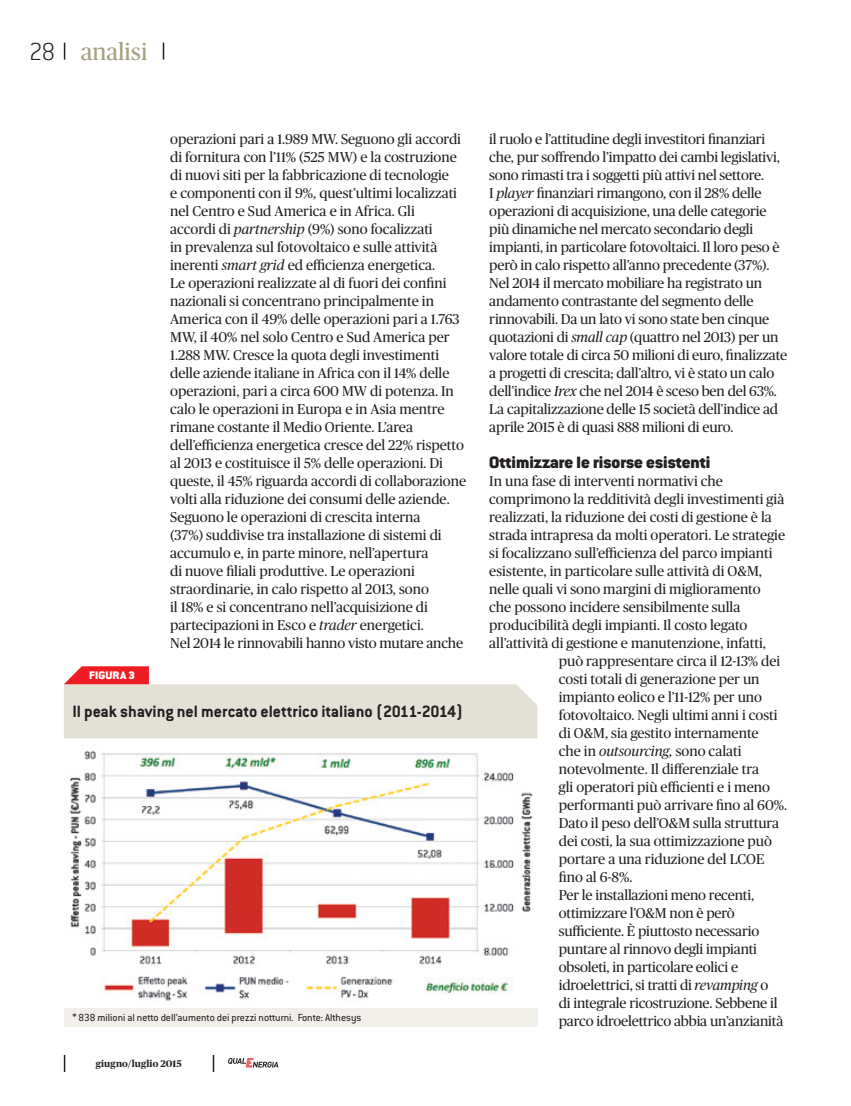
<style>
.page{position:relative;width:851px;height:1106px;background:#fff}
.page>*{position:absolute;margin:0;border:0;box-sizing:border-box;transform-origin:0 0}
.t1{font:24px "Publico";color:#a29f7e}
.tabella_titolo{font:700 18px "Conduit ITC Std";color:#231f20}
.titolo_infratesto{font:900 18px "Conduit ITC Std";color:#231f20}
.testo_corrente{font:14.25px/18px "Publico";color:#231f20}
.t2{font:900 12px "Conduit ITC Std";letter-spacing:.015em;color:#fff}
.credito_tabella{font:11.25px "Conduit ITC Std";color:#231f20}
.t3{font:700 9.75px "Publico";letter-spacing:.015em;color:#231f20}
.s1{font-family:"Conduit ITC Std";font-weight:200;font-size:27px;color:#231f20}
.s2{font-style:italic}
</style>
<div class="page">
<svg style="left:64px;top:43px;width:1px;height:17px"></svg>
<svg style="left:163px;top:43px;width:1px;height:17px"></svg>
<svg style="left:228px;top:1058px;width:50px;height:9px"></svg>
<svg style="left:213px;top:1054px;width:1px;height:17px"></svg>
<svg style="left:64px;top:1054px;width:1px;height:17px"></svg>
<img style="left:69px;top:750px;width:464px;height:251px">
<svg style="left:64px;top:666px;width:473px;height:72px"></svg>
<div style="left:64px;top:1008px;width:473px;height:18px;background:#f1efea"></div>
<h1 class="t1" style="left:29px;top:38px;width:120px"><span class="s1">28</span> analisi</h1>
<p class="t2" style="left:89px;top:668px;width:48px">FIGURA 3</p>
<p class="testo_corrente" style="left:170px;top:130px;width:292px">operazioni pari a 1.989 MW. Seguono gli accordi di fornitura con l’11% (525 MW) e la costruzione di nuovi siti per la fabbricazione di tecnologie<br>e componenti con il 9%, quest’ultimi localizzati nel Centro e Sud America e in Africa. Gli accordi di <span class="s2">partnership</span> (9%) sono focalizzati<br>in prevalenza sul fotovoltaico e sulle attività inerenti <span class="s2">smart grid</span> ed efficienza energetica.</p>
<p class="testo_corrente" style="left:170px;top:274px;width:297px">Le operazioni realizzate al di fuori dei confini nazionali si concentrano principalmente in America con il 49% delle operazioni pari a 1.763<br>MW, il 40% nel solo Centro e Sud America per 1.288 MW. Cresce la quota degli investimenti delle aziende italiane in Africa con il 14% delle operazioni, pari a circa 600 MW di potenza. In calo le operazioni in Europa e in Asia mentre rimane costante il Medio Oriente. L’area dell’efficienza energetica cresce del 22% rispetto al 2013 e costituisce il 5% delle operazioni. Di queste, il 45% riguarda accordi di collaborazione volti alla riduzione dei consumi delle aziende.<br>Seguono le operazioni di crescita interna<br>(37%) suddivise tra installazione di sistemi di accumulo e, in parte minore, nell’apertura<br>di nuove filiali produttive. Le operazioni straordinarie, in calo rispetto al 2013, sono<br>il 18% e si concentrano nell’acquisizione di partecipazioni in Esco e <span class="s2">trader</span> energetici.</p>
<p class="testo_corrente" style="left:170px;top:634px;width:294px">Nel 2014 le rinnovabili hanno visto mutare anche</p>
<p class="tabella_titolo" style="left:72px;top:700px;width:392px">Il peak shaving nel mercato elettrico italiano (2011-2014)</p>
<p class="credito_tabella" style="left:72px;top:1010px;width:290px">* 838 milioni al netto dell’aumento dei prezzi notturni. Fonte: Althesys</p>
<p class="t3" style="left:96px;top:1058px;width:87px">giugno/luglio 2015</p>
<p class="testo_corrente" style="left:489px;top:130px;width:292px">il ruolo e l’attitudine degli investitori finanziari che, pur soffrendo l’impatto dei cambi legislativi, sono rimasti tra i soggetti più attivi nel settore.<br>I <span class="s2">player</span> finanziari rimangono, con il 28% delle operazioni di acquisizione, una delle categorie più dinamiche nel mercato secondario degli impianti, in particolare fotovoltaici. Il loro peso è però in calo rispetto all’anno precedente (37%).</p>
<p class="testo_corrente" style="left:489px;top:274px;width:299px">Nel 2014 il mercato mobiliare ha registrato un andamento contrastante del segmento delle rinnovabili. Da un lato vi sono state ben cinque quotazioni di <span class="s2">small cap</span> (quattro nel 2013) per un valore totale di circa 50 milioni di euro, finalizzate a progetti di crescita; dall’altro, vi è stato un calo dell’indice <span class="s2">Irex</span> che nel 2014 è sceso ben del 63%.<br>La capitalizzazione delle 15 società dell’indice ad aprile 2015 è di quasi 888 milioni di euro.</p>
<p class="titolo_infratesto" style="left:489px;top:452px;width:222px">Ottimizzare le risorse esistenti</p>
<p class="testo_corrente" style="left:489px;top:472px;width:235px">In una fase di interventi normativi che</p>
<p class="testo_corrente" style="left:489px;top:490px;width:296px">comprimono la redditività degli investimenti già</p>
<p class="testo_corrente" style="left:489px;top:508px;width:284px">realizzati, la riduzione dei costi di gestione è la</p>
<p class="testo_corrente" style="left:489px;top:526px;width:297px">strada intrapresa da molti operatori. Le strategie</p>
<p class="testo_corrente" style="left:489px;top:544px;width:284px">si focalizzano sull’efficienza del parco impianti</p>
<p class="testo_corrente" style="left:489px;top:562px;width:274px">esistente, in particolare sulle attività di O&amp;M,</p>
<p class="testo_corrente" style="left:489px;top:580px;width:273px">nelle quali vi sono margini di miglioramento</p>
<p class="testo_corrente" style="left:489px;top:598px;width:252px">che possono incidere sensibilmente sulla</p>
<p class="testo_corrente" style="left:489px;top:616px;width:260px">producibilità degli impianti. Il costo legato</p>
<p class="testo_corrente" style="left:489px;top:634px;width:278px">all’attività di gestione e manutenzione, infatti,</p>
<p class="testo_corrente" style="left:558px;top:652px;width:223px">può rappresentare circa il 12-13% dei</p>
<p class="testo_corrente" style="left:558px;top:670px;width:202px">costi totali di generazione per un</p>
<p class="testo_corrente" style="left:558px;top:688px;width:205px">impianto eolico e l’11-12% per uno</p>
<p class="testo_corrente" style="left:558px;top:706px;width:220px">fotovoltaico. Negli ultimi anni i costi</p>
<p class="testo_corrente" style="left:558px;top:724px;width:201px">di O&amp;M, sia gestito internamente</p>
<p class="testo_corrente" style="left:558px;top:742px;width:184px">che in <span class="s2">outsourcing,</span> sono calati</p>
<p class="testo_corrente" style="left:558px;top:760px;width:202px">notevolmente. Il differenziale tra</p>
<p class="testo_corrente" style="left:558px;top:778px;width:212px">gli operatori più efficienti e i meno</p>
<p class="testo_corrente" style="left:558px;top:796px;width:230px">performanti può arrivare fino al 60%.</p>
<p class="testo_corrente" style="left:558px;top:814px;width:222px">Dato il peso dell’O&amp;M sulla struttura</p>
<p class="testo_corrente" style="left:558px;top:832px;width:215px">dei costi, la sua ottimizzazione può</p>
<p class="testo_corrente" style="left:558px;top:850px;width:207px">portare a una riduzione del LCOE</p>
<p class="testo_corrente" style="left:558px;top:868px;width:75px">fino al 6-8%.</p>
<p class="testo_corrente" style="left:558px;top:886px;width:226px">Per le installazioni meno recenti, ottimizzare l’O&amp;M non è però sufficiente. È piuttosto necessario puntare al rinnovo degli impianti obsoleti, in particolare eolici e idroelettrici, si tratti di <span class="s2">revamping</span> o di integrale ricostruzione. Sebbene il parco idroelettrico abbia un’anzianità</p>
</div>
